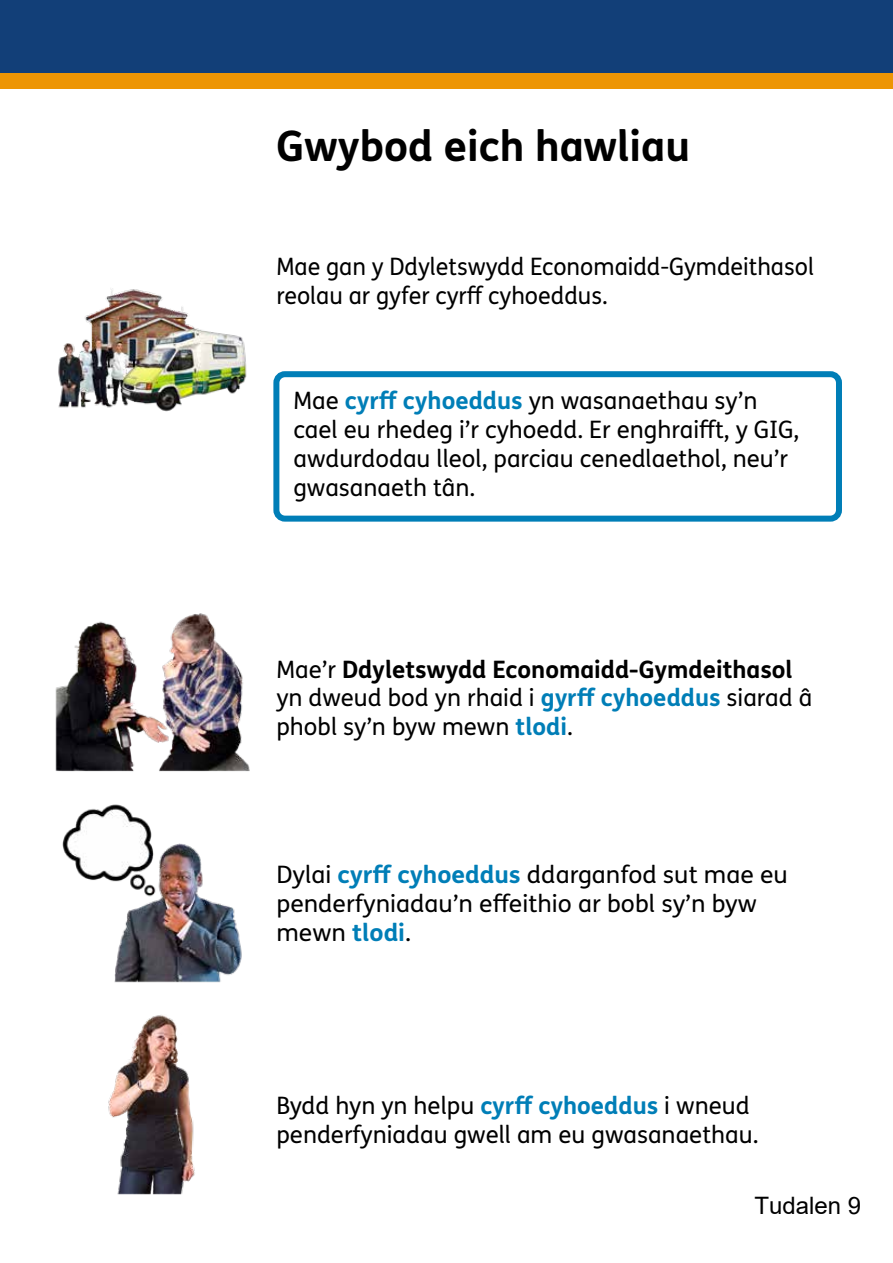
<style>
.page{position:relative;width:893px;height:1263px;background:#fff}
.page>*{position:absolute;margin:0;border:0;box-sizing:border-box;transform-origin:0 0}
.t1{font:700 42px "FS Me Pro";color:#000}
.t2{font:24px/28.8px "FS Me Pro";color:#000}
.t3{font:24px "Arial";color:#000}
.s1{font-weight:700;color:#007eb7}
.s2{font-weight:700}
</style>
<div class="page">
<div style="left:0;top:3px;width:893px;height:85px;background:#ed9504"></div>
<div style="left:0;top:0;width:893px;height:72px;background:#123f78"></div>
<div style="left:273px;top:371px;width:569px;height:151px;border:6px solid #007eb7;border-radius:9px"></div>
<img style="left:58px;top:288px;width:189px;height:124px">
<img style="left:55px;top:613px;width:195px;height:159px">
<img style="left:62px;top:804px;width:180px;height:179px">
<img style="left:108px;top:1015px;width:87px;height:179px">
<h1 class="t1" style="left:276px;top:114px;width:415px">Gwybod eich hawliau</h1>
<p class="t2" style="left:276px;top:252px;width:539px">Mae gan y Ddyletswydd Economaidd-Gymdeithasol reolau ar gyfer cyrf cyhoeddus.</p>
<p class="t2" style="left:293px;top:386px;width:507px">Mae <span class="s1">cyrf cyhoeddus</span> yn wasanaethau sy’n cael eu rhedeg i’r cyhoedd. Er enghraift, y GIG, awdurdodau lleol, parciau cenedlaethol, neu’r gwasanaeth tân.</p>
<p class="t2" style="left:276px;top:654px;width:537px">Mae’r <span class="s2">Ddyletswydd Economaidd-Gymdeithasol </span>yn dweud bod yn rhaid i <span class="s1">gyrf cyhoeddus</span> siarad â phobl sy’n byw mewn <span class="s1">tlodi</span>.</p>
<p class="t2" style="left:276px;top:860px;width:513px">Dylai <span class="s1">cyrf cyhoeddus</span> ddarganfod sut mae eu penderfyniadau’n efeithio ar bobl sy’n byw mewn <span class="s1">tlodi</span>.</p>
<p class="t2" style="left:276px;top:1091px;width:484px">Bydd hyn yn helpu <span class="s1">cyrf cyhoeddus</span> i wneud penderfyniadau gwell am eu gwasanaethau.</p>
<p class="t3" style="left:754px;top:1189px;width:108px">Tudalen 9</p>
</div>
